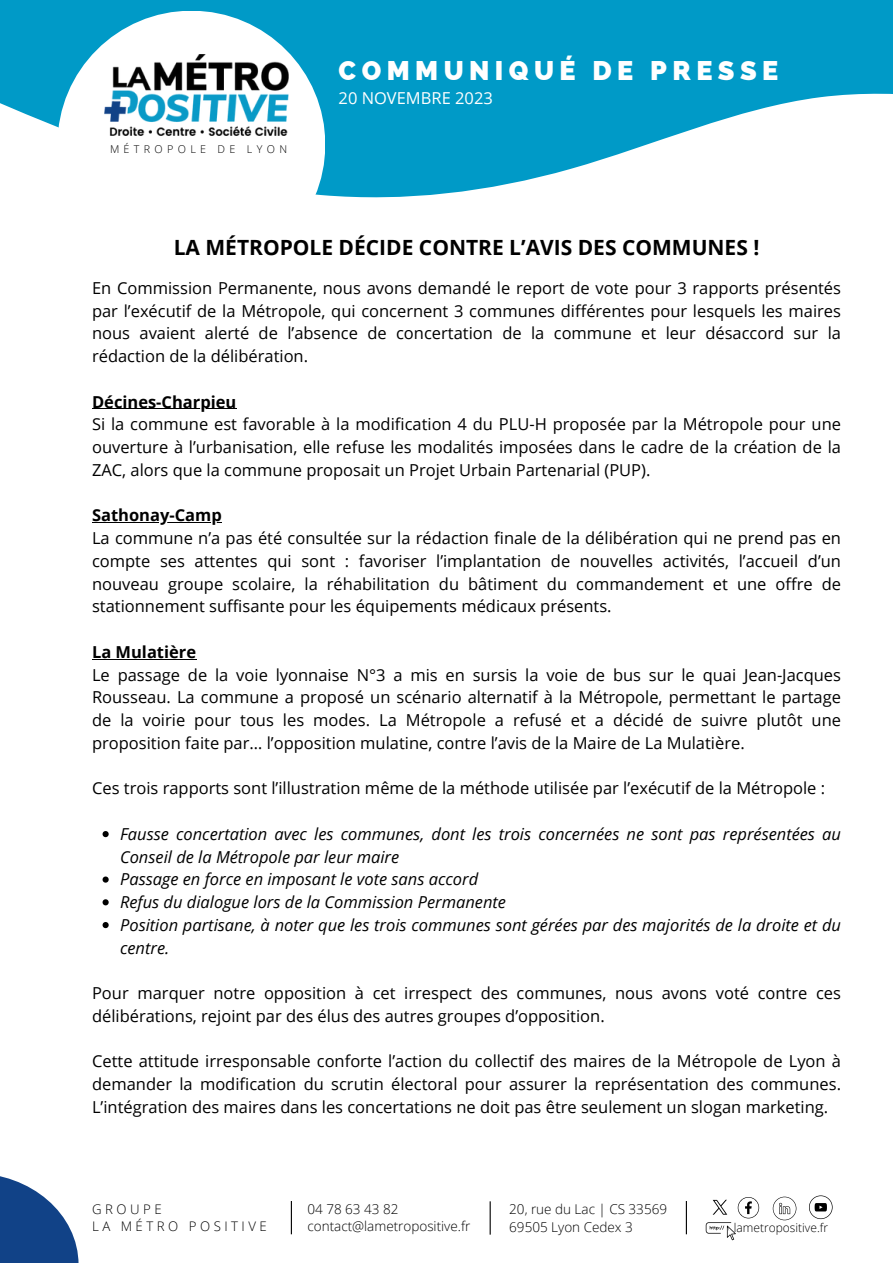
<style>
.page{position:relative;width:893px;height:1264px;background:#fff}
.page>*{position:absolute;margin:0;border:0;box-sizing:border-box;transform-origin:0 0}
.t1{font:800 27px "Raleway";letter-spacing:.2em;color:#fff}
.t2{font:700 21px "Open Sans";color:#000}
.t3{font:16.5px/22.8px "Open Sans";color:#000;text-align:justify}
.t4{font:italic 16.5px/22.8px "Open Sans";color:#000}
.t5{font:700 16.5px "Open Sans";color:#000}
.t6{font:16.5px "Open Sans";color:#fff}
.t7{font:300 13.5px "Open Sans";color:#000}
.t8{font:300 13.2px "Open Sans";letter-spacing:.265em;color:#000}
.t9{font:300 12px "Open Sans";color:#000}
.t10{font:300 10.8px "Open Sans";letter-spacing:.4em;color:#000}
</style>
<div class="page">
<svg style="left:0;top:0;width:892px;height:198px;fill:#009ac7"></svg>
<hr style="left:489px;top:1201px;width:1px;height:33px;background:#000">
<hr style="left:685px;top:1200px;width:2px;height:34px;background:#000">
<svg style="left:772px;top:1196px;width:24px;height:24px"></svg>
<svg style="left:809px;top:1195px;width:23px;height:23px"></svg>
<div style="left:57px;top:11px;width:268px;height:267px;background:#fff;border-radius:50%"></div>
<img style="left:104px;top:54px;width:184px;height:82px">
<svg style="left:705px;top:1197px;width:54px;height:43px"></svg>
<hr style="left:291px;top:1200px;width:1px;height:34px;background:#000">
<svg style="left:0;top:1176px;width:79px;height:86px;fill:#114287"></svg>
<svg style="left:102px;top:831px;width:7px;height:6px"></svg>
<svg style="left:102px;top:876px;width:7px;height:6px"></svg>
<svg style="left:102px;top:899px;width:7px;height:6px"></svg>
<svg style="left:102px;top:922px;width:7px;height:6px"></svg>
<hr style="left:92px;top:408px;width:144px;height:1px;background:#000">
<hr style="left:92px;top:522px;width:130px;height:1px;background:#000">
<hr style="left:92px;top:658px;width:104px;height:1px;background:#000">
<p class="t1" style="left:338px;top:54px;width:441px">COMMUNIQUÉ DE PRESSE</p>
<p class="t10" style="left:110px;top:142px;width:178px">MÉTROPOLE DE LYON</p>
<p class="t6" style="left:338px;top:87px;width:156px">20 NOVEMBRE 2023</p>
<p class="t2" style="left:174px;top:233px;width:587px">LA MÉTROPOLE DÉCIDE CONTRE L’AVIS DES COMMUNES !</p>
<p class="t3" style="left:92px;top:276px;width:750px">En Commission Permanente, nous avons demandé le report de vote pour 3 rapports présentés par l’exécutif de la Métropole, qui concernent 3 communes différentes pour lesquels les maires nous avaient alerté de l’absence de concertation de la commune et leur désaccord sur la rédaction de la délibération.</p>
<p class="t5" style="left:92px;top:390px;width:146px">Décines-Charpieu</p>
<p class="t3" style="left:92px;top:412px;width:750px">Si la commune est favorable à la modification 4 du PLU-H proposée par la Métropole pour une ouverture à l’urbanisation, elle refuse les modalités imposées dans le cadre de la création de la ZAC, alors que la commune proposait un Projet Urbain Partenarial (PUP).</p>
<p class="t5" style="left:92px;top:504px;width:131px">Sathonay-Camp</p>
<p class="t3" style="left:92px;top:526px;width:750px">La commune n’a pas été consultée sur la rédaction finale de la délibération qui ne prend pas en compte ses attentes qui sont : favoriser l’implantation de nouvelles activités, l’accueil d’un nouveau groupe scolaire, la réhabilitation du bâtiment du commandement et une offre de stationnement suffisante pour les équipements médicaux présents.</p>
<p class="t5" style="left:92px;top:640px;width:105px">La Mulatière</p>
<p class="t3" style="left:92px;top:662px;width:750px">Le passage de la voie lyonnaise N°3 a mis en sursis la voie de bus sur le quai Jean-Jacques Rousseau. La commune a proposé un scénario alternatif à la Métropole, permettant le partage de la voirie pour tous les modes. La Métropole a refusé et a décidé de suivre plutôt une proposition faite par… l’opposition mulatine, contre l’avis de la Maire de La Mulatière.</p>
<p class="t3" style="left:92px;top:776px;width:734px">Ces trois rapports sont l’illustration même de la méthode utilisée par l’exécutif de la Métropole :</p>
<p class="t4" style="left:120px;top:822px;width:722px">Fausse concertation avec les communes, dont les trois concernées ne sont pas représentées au<br>Conseil de la Métropole par leur maire</p>
<p class="t4" style="left:120px;top:867px;width:359px">Passage en force en imposant le vote sans accord</p>
<p class="t4" style="left:120px;top:890px;width:387px">Refus du dialogue lors de la Commission Permanente</p>
<p class="t4" style="left:120px;top:912px;width:722px">Position partisane, à noter que les trois communes sont gérées par des majorités de la droite et du centre.</p>
<p class="t3" style="left:92px;top:981px;width:750px">Pour marquer notre opposition à cet irrespect des communes, nous avons voté contre ces délibérations, rejoint par des élus des autres groupes d’opposition.</p>
<p class="t3" style="left:92px;top:1049px;width:750px">Cette attitude irresponsable conforte l’action du collectif des maires de la Métropole de Lyon à demander la modification du scrutin électoral pour assurer la représentation des communes.<br>L’intégration des maires dans les concertations ne doit pas être seulement un slogan marketing.</p>
<p class="t8" style="left:92px;top:1199px;width:71px">GROUPE</p>
<p class="t8" style="left:92px;top:1217px;width:176px">LA MÉTRO POSITIVE</p>
<p class="t7" style="left:307px;top:1198px;width:92px">04 78 63 43 82</p>
<p class="t7" style="left:307px;top:1216px;width:164px">contact@lametropositive.fr</p>
<p class="t7" style="left:509px;top:1199px;width:159px">20, rue du Lac | CS 33569</p>
<p class="t7" style="left:509px;top:1217px;width:125px">69505 Lyon Cedex 3</p>
<p class="t9" style="left:733px;top:1218px;width:96px">lametropositive.fr</p>
</div>
